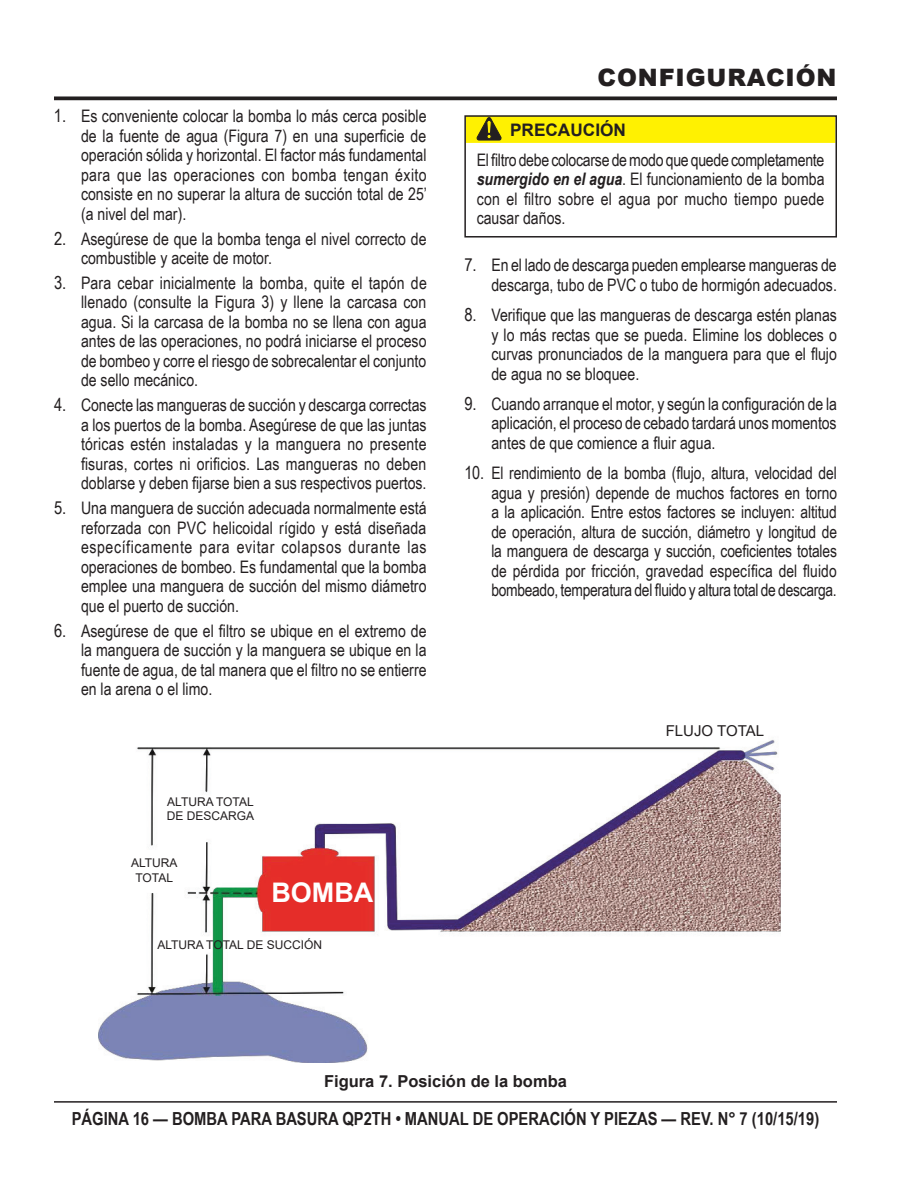
<style>
.page{position:relative;width:918px;height:1188px;background:#fff}
.page>*{position:absolute;margin:0;border:0;box-sizing:border-box;transform-origin:0 0}
.t1{font:700 27px "Arial";color:#fff}
.t2{font:900 24px "Arial";letter-spacing:.035em;color:#231f20}
.t3{font:700 18px "Arial Narrow";color:#231f20}
.t4{font:17.25px/19.5px "Arial Narrow";color:#231f20;text-align:justify}
.t5{font:700 17.25px "Arial";color:#231f20}
.t6{font:700 16.5px "Arial";color:#231f20}
.t7{font:15px "Arial";color:#231f20}
.t8{font:12px/14.2px "Arial";color:#231f20}
.s1{font-size:18px}
.s2{font-weight:700;font-style:italic}
</style>
<div class="page">
<hr style="left:54px;top:1101px;width:783px;height:2px;background:#231f20">
<svg style="left:54px;top:96px;width:783px;height:4px;fill:#231f20"></svg>
<div style="left:466px;top:116px;width:370px;height:27px;background:#fff101"></div>
<svg style="left:477px;top:118px;width:24px;height:22px"></svg>
<div style="left:464px;top:115px;width:373px;height:123px;border:2px solid #231f20"></div>
<img style="left:98px;top:740px;width:682px;height:322px">
<p class="t4" style="left:81px;top:106px;width:348px;text-indent:-27px"><span class="s1">1.</span> Es conveniente colocar la bomba lo más cerca posible de la fuente de agua (Figura 7) en una superficie de operación sólida y horizontal. El factor más fundamental para que las operaciones con bomba tengan éxito consiste en no superar la altura de succión total de 25’ (a nivel del mar).</p>
<p class="t4" style="left:81px;top:228px;width:347px;text-indent:-27px"><span class="s1">2.</span> Asegúrese de que la bomba tenga el nivel correcto de combustible y aceite de motor.</p>
<p class="t4" style="left:81px;top:272px;width:347px;text-indent:-27px"><span class="s1">3.</span> Para cebar inicialmente la bomba, quite el tapón de llenado (consulte la Figura 3) y llene la carcasa con agua. Si la carcasa de la bomba no se llena con agua antes de las operaciones, no podrá iniciarse el proceso de bombeo y corre el riesgo de sobrecalentar el conjunto de sello mecánico.</p>
<p class="t4" style="left:81px;top:395px;width:347px;text-indent:-27px"><span class="s1">4.</span> Conecte las mangueras de succión y descarga correctas a los puertos de la bomba. Asegúrese de que las juntas tóricas estén instaladas y la manguera no presente fisuras, cortes ni orificios. Las mangueras no deben doblarse y deben fijarse bien a sus respectivos puertos.</p>
<p class="t4" style="left:81px;top:498px;width:347px;text-indent:-27px"><span class="s1">5.</span> Una manguera de succión adecuada normalmente está reforzada con PVC helicoidal rígido y está diseñada específicamente para evitar colapsos durante las operaciones de bombeo. Es fundamental que la bomba emplee una manguera de succión del mismo diámetro que el puerto de succión.</p>
<p class="t4" style="left:81px;top:620px;width:347px;text-indent:-27px"><span class="s1">6.</span> Asegúrese de que el filtro se ubique en el extremo de la manguera de succión y la manguera se ubique en la fuente de agua, de tal manera que el filtro no se entierre en la arena o el limo.</p>
<p class="t8" style="left:167px;top:795px;width:89px">ALTURA TOTAL<br>DE DESCARGA</p>
<p class="t8" style="left:131px;top:856px;width:48px;text-align:center">ALTURA<br>TOTAL</p>
<h1 class="t1" style="left:271px;top:874px;width:103px">BOMBA</h1>
<p class="t8" style="left:157px;top:937px;width:166px">ALTURA TOTAL DE SUCCIÓN</p>
<h2 class="t2" style="left:598px;top:60px;width:240px">CONFIGURACIÓN</h2>
<p class="t5" style="left:510px;top:117px;width:117px">PRECAUCIÓN</p>
<p class="t4" style="left:477px;top:150px;width:349px">El filtro debe colocarse de modo que quede completamente <span class="s2">sumergido en el agua</span>. El funcionamiento de la bomba con el filtro sobre el agua por mucho tiempo puede causar daños.</p>
<p class="t4" style="left:464px;top:255px;width:374px;text-align:right"><span class="s1">7.</span> En el lado de descarga pueden emplearse mangueras de descarga, tubo de PVC o tubo de hormigón adecuados.</p>
<p class="t4" style="left:491px;top:305px;width:347px;text-indent:-27px"><span class="s1">8.</span> Verifique que las mangueras de descarga estén planas y lo más rectas que se pueda. Elimine los dobleces o curvas pronunciados de la manguera para que el flujo de agua no se bloquee.</p>
<p class="t4" style="left:491px;top:393px;width:347px;text-indent:-27px"><span class="s1">9.</span> Cuando arranque el motor, y según la configuración de la aplicación, el proceso de cebado tardará unos momentos antes de que comience a fluir agua.</p>
<p class="t4" style="left:491px;top:463px;width:347px;text-indent:-27px"><span class="s1">10.</span> El rendimiento de la bomba (flujo, altura, velocidad del agua y presión) depende de muchos factores en torno a la aplicación. Entre estos factores se incluyen: altitud de operación, altura de succión, diámetro y longitud de la manguera de descarga y succión, coeficientes totales de pérdida por fricción, gravedad específica del fluido bombeado, temperatura del fluido y altura total de descarga.</p>
<p class="t7" style="left:666px;top:721px;width:100px">FLUJO TOTAL</p>
<p class="t6" style="left:324px;top:1069px;width:244px">Figura 7. Posición de la bomba</p>
<p class="t3" style="left:72px;top:1105px;width:749px">PÁGINA 16 — BOMBA PARA BASURA QP2TH • MANUAL DE OPERACIÓN Y PIEZAS — REV. N° 7 (10/15/19)</p>
</div>
